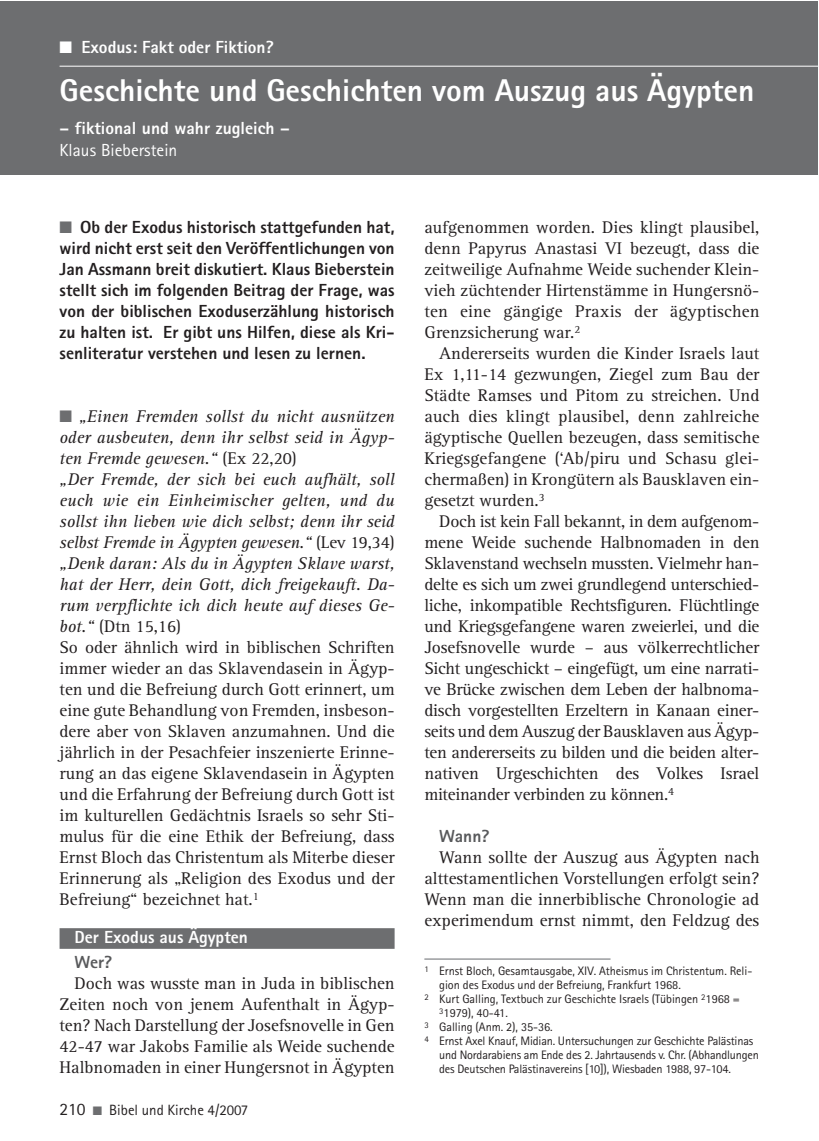
<style>
.page{position:relative;width:819px;height:1141px;background:#fff}
.page>*{position:absolute;margin:0;border:0;box-sizing:border-box;transform-origin:0 0}
.t1{font:800 31.5px "Rotis Sans Serif";color:#fff}
.t2{font:17.5px/21px "Rotis Serif";color:#231f20;text-align:justify}
.t3{font:800 17.5px/21px "Rotis Sans Serif";color:#231f20;text-align:justify}
.t4{font:800 17.5px "Rotis Sans Serif";color:#fff}
.t5{font:17.5px "Rotis Sans Serif";color:#fff}
.t6{font:800 17.5px "Rotis Sans Serif";color:#58595b}
.t7{font:14.88px "Rotis Sans Serif";color:#231f20}
.t8{font:12.25px "Rotis Sans Serif";letter-spacing:-.015em;color:#231f20}
.s1{color:#6d6e70}
.s2{font-style:italic}
.s3{font-size:17.5px}
</style>
<div class="page">
<div style="left:0;top:2px;width:817px;height:173px;background:#6d6e70"></div>
<hr style="left:60px;top:66px;width:757px;height:1px;background:#fff">
<div style="left:60px;top:928px;width:334px;height:21px;background:#6d6e70"></div>
<hr style="left:424px;top:958px;width:186px;height:2px;background:#939598">
<p class="t4" style="left:60px;top:41px;width:216px">■ Exodus: Fakt oder Fiktion?</p>
<h1 class="t1" style="left:60px;top:79px;width:696px">Geschichte und Geschichten vom Auszug aus Ägypten</h1>
<p class="t4" style="left:60px;top:122px;width:232px">– fiktional und wahr zugleich –</p>
<p class="t5" style="left:60px;top:144px;width:119px">Klaus Bieberstein</p>
<p class="t3" style="left:60px;top:218px;width:336px"><span class="s1">■</span> Ob der Exodus historisch stattgefunden hat, wird nicht erst seit den Veröffentlichungen von Jan Assmann breit diskutiert. Klaus Bieberstein stellt sich im folgenden Beitrag der Frage, was von der biblischen Exoduserzählung historisch zu halten ist. Er gibt uns Hilfen, diese als Kri&shy;senliteratur verstehen und lesen zu lernen.</p>
<p class="t2" style="left:60px;top:407px;width:336px;text-align:left"><span class="s1">■</span> <span class="s2">„Einen Fremden sollst du nicht ausnützen oder ausbeuten, denn ihr selbst seid in Ägyp&shy;ten Fremde gewesen.“</span> (Ex 22,20)<br><span class="s2">„Der Fremde, der sich bei euch aufhält, soll euch wie ein Einheimischer gelten, und du sollst ihn lieben wie dich selbst; denn ihr seid selbst Fremde in Ägypten gewesen.“</span> (Lev 19,34) <span class="s2">„Denk daran: Als du in Ägypten Sklave warst, hat der Herr, dein Gott, dich freigekauft. Da&shy;rum verpflichte ich dich heute auf dieses Ge&shy;bot.“</span> (Dtn 15,16)<br>So oder ähnlich wird in biblischen Schriften immer wieder an das Sklavendasein in Ägyp&shy;ten und die Befreiung durch Gott erinnert, um eine gute Behandlung von Fremden, insbeson&shy;dere aber von Sklaven anzumahnen. Und die jährlich in der Pesachfeier inszenierte Erinne&shy;rung an das eigene Sklavendasein in Ägypten und die Erfahrung der Befreiung durch Gott ist im kulturellen Gedächtnis Israels so sehr Sti&shy;mulus für die eine Ethik der Befreiung, dass Ernst Bloch das Christentum als Miterbe dieser Erinnerung als „Religion des Exodus und der Befreiung“ bezeichnet hat.<sup>1</sup></p>
<p class="t4" style="left:74px;top:931px;width:175px">Der Exodus aus Ägypten</p>
<p class="t6" style="left:74px;top:956px;width:39px">Wer?</p>
<p class="t2" style="left:60px;top:974px;width:336px;text-indent:15px">Doch was wusste man in Juda in biblischen Zeiten noch von jenem Aufenthalt in Ägyp&shy;ten? Nach Darstellung der Josefsnovelle in Gen 42-47 war Jakobs Familie als Weide suchende Halbnomaden in einer Hungersnot in Ägypten</p>
<p class="t7" style="left:60px;top:1104px;width:190px"><span class="s3">210</span> <span class="s1">■</span> Bibel und Kirche 4/2007</p>
<p class="t2" style="left:424px;top:218px;width:336px">aufgenommen worden. Dies klingt plausibel, denn Papyrus Anastasi VI bezeugt, dass die zeitweilige Aufnahme Weide suchender Klein&shy;vieh züchtender Hirtenstämme in Hungersnö&shy;ten eine gängige Praxis der ägyptischen Grenzsicherung war.<sup>2</sup></p>
<p class="t2" style="left:424px;top:344px;width:336px;text-indent:15px">Andererseits wurden die Kinder Israels laut Ex 1,11-14 gezwungen, Ziegel zum Bau der Städte Ramses und Pitom zu streichen. Und auch dies klingt plausibel, denn zahlreiche ägyptische Quellen bezeugen, dass semitische Kriegsgefangene (‘Ab/piru und Schasu glei&shy;chermaßen) in Krongütern als Bausklaven ein&shy;gesetzt wurden.<sup>3</sup></p>
<p class="t2" style="left:424px;top:512px;width:336px;text-indent:15px">Doch ist kein Fall bekannt, in dem aufgenom&shy;mene Weide suchende Halbnomaden in den Sklavenstand wechseln mussten. Vielmehr han&shy;delte es sich um zwei grundlegend unterschied&shy;liche, inkompatible Rechtsfiguren. Flüchtlinge und Kriegsgefangene waren zweierlei, und die Josefsnovelle wurde – aus völkerrechtlicher Sicht ungeschickt – eingefügt, um eine narrati&shy;ve Brücke zwischen dem Leben der halbnoma&shy;disch vorgestellten Erzeltern in Kanaan einer&shy;seits und dem Auszug der Bausklaven aus Ägyp&shy;ten andererseits zu bilden und die beiden alter&shy;nativen Urgeschichten des Volkes Israel miteinander verbinden zu können.<sup>4</sup></p>
<p class="t6" style="left:439px;top:830px;width:52px">Wann?</p>
<p class="t2" style="left:424px;top:848px;width:336px;text-indent:15px">Wann sollte der Auszug aus Ägypten nach alttestamentlichen Vorstellungen erfolgt sein?<br>Wenn man die innerbiblische Chronologie ad experimendum ernst nimmt, den Feldzug des</p>
<p class="t8" style="left:424px;top:966px;width:329px"><sup>1</sup> Ernst Bloch, Gesamtausgabe, XIV. Atheismus im Christentum. Reli-</p>
<p class="t8" style="left:439px;top:980px;width:243px">gion des Exodus und der Befreiung, Frankfurt 1968.</p>
<p class="t8" style="left:424px;top:994px;width:317px"><sup>2</sup> Kurt Galling, Textbuch zur Geschichte Israels (Tübingen <sup>2</sup>1968 =</p>
<p class="t8" style="left:439px;top:1008px;width:70px"><sup>3</sup>1979), 40-41.</p>
<p class="t8" style="left:424px;top:1022px;width:130px"><sup>3</sup> Galling (Anm. 2), 35-36.</p>
<p class="t8" style="left:424px;top:1036px;width:330px"><sup>4</sup> Ernst Axel Knauf, Midian. Untersuchungen zur Geschichte Palästinas</p>
<p class="t8" style="left:439px;top:1050px;width:321px">und Nordarabiens am Ende des 2. Jahrtausends v. Chr. (Abhandlungen</p>
<p class="t8" style="left:439px;top:1064px;width:293px">des Deutschen Palästinavereins [10]), Wiesbaden 1988, 97-104.</p>
</div>
